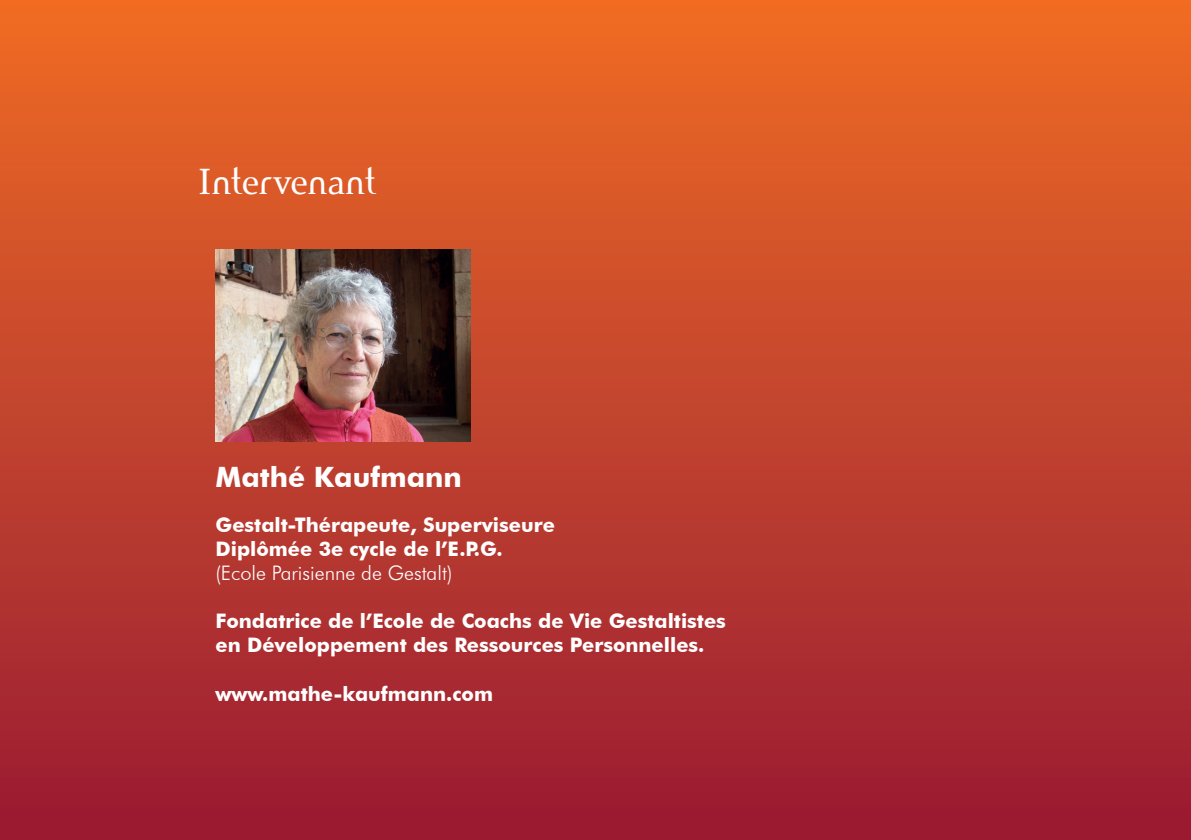
<style>
.page{position:relative;width:1191px;height:840px;background:#fff}
.page>*{position:absolute;margin:0;border:0;box-sizing:border-box;transform-origin:0 0}
.t1{font:36px "Agendia Std";color:#fff}
.t2{font:700 28px "Futura BT";color:#fff}
.t3{font:700 20px/24px "Futura BT";color:#fff}
.t4{font:300 20px "Futura BT";color:#fff}
</style>
<div class="page">
<div style="left:0;top:0;width:1191px;height:839px;background:linear-gradient(to bottom,#ef6c25,#981a34)"></div>
<img style="left:215px;top:249px;width:256px;height:192px">
<svg style="left:1179px;top:0;width:12px;height:839px"></svg>
<p class="t1" style="left:198px;top:160px;width:180px">Intervenant</p>
<p class="t2" style="left:215px;top:459px;width:248px">Mathé Kaufmann</p>
<p class="t3" style="left:215px;top:512px;width:341px">Gestalt-Thérapeute, Superviseure</p>
<p class="t3" style="left:215px;top:536px;width:289px">Diplômée 3e cycle de l’E.P.G.</p>
<p class="t4" style="left:215px;top:560px;width:238px">(Ecole Parisienne de Gestalt)</p>
<p class="t3" style="left:215px;top:608px;width:512px">Fondatrice de l’Ecole de Coachs de Vie Gestaltistes en Développement des Ressources Personnelles.</p>
<p class="t3" style="left:215px;top:680px;width:279px">www.mathe-kaufmann.com</p>
</div>
